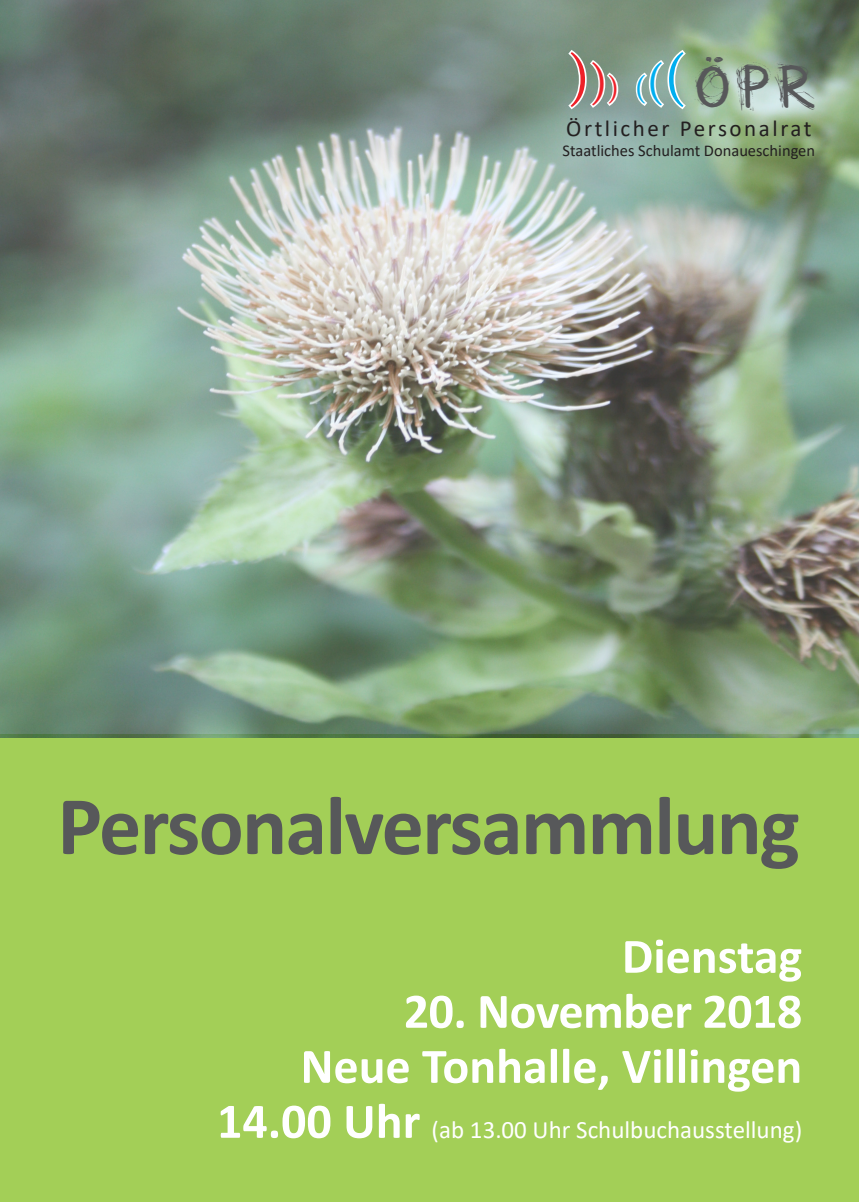
<style>
.page{position:relative;width:859px;height:1202px;background:#fff}
.page>*{position:absolute;margin:0;border:0;box-sizing:border-box;transform-origin:0 0}
.t1{font:700 84px "Calibri";letter-spacing:-.02em;color:#57585a}
.t2{font:62.6px "Minion Pro";color:#ee2028}
.t3{font:700 50px "Calibri";color:#fff}
.t4{font:39.5px "All Over Again All Caps";color:#57585a}
.t5{font:25px "Calibri";color:#fff}
.t6{font:23.1px "Calibri";letter-spacing:.11em;color:#231f20}
.t7{font:16.5px "Calibri";color:#231f20}
.s1{font-size:49.4px}
.s2{font-size:32.9px}
.s3{font-weight:700;font-size:50px}
</style>
<div class="page">
<div style="left:0;top:735px;width:859px;height:467px;background:#a3cf57"></div>
<img style="left:0;top:1px;width:859px;height:736px">
<svg style="left:566px;top:48px;width:54px;height:64px"></svg>
<svg style="left:634px;top:48px;width:54px;height:64px"></svg>
<p class="t2" style="left:568px;top:38px;width:53px">)<span class="s1">)</span><span class="s2">)</span></p>
<p class="t4" style="left:697px;top:70px;width:120px">ÖPR</p>
<p class="t7" style="left:563px;top:140px;width:254px">Staatliches Schulamt Donaueschingen</p>
<p class="t6" style="left:566px;top:112px;width:247px">Örtlicher Personalrat</p>
<p class="t1" style="left:57px;top:767px;width:744px">Personalversammlung</p>
<p class="t3" style="left:622px;top:921px;width:182px">Dienstag</p>
<p class="t3" style="left:404px;top:976px;width:400px">20. November 2018</p>
<p class="t3" style="left:301px;top:1031px;width:503px">Neue Tonhalle, Villingen</p>
<p class="t5" style="left:217px;top:1112px;width:587px"><span class="s3">14.00 Uhr</span> (ab 13.00 Uhr Schulbuchausstellung)</p>
</div>
